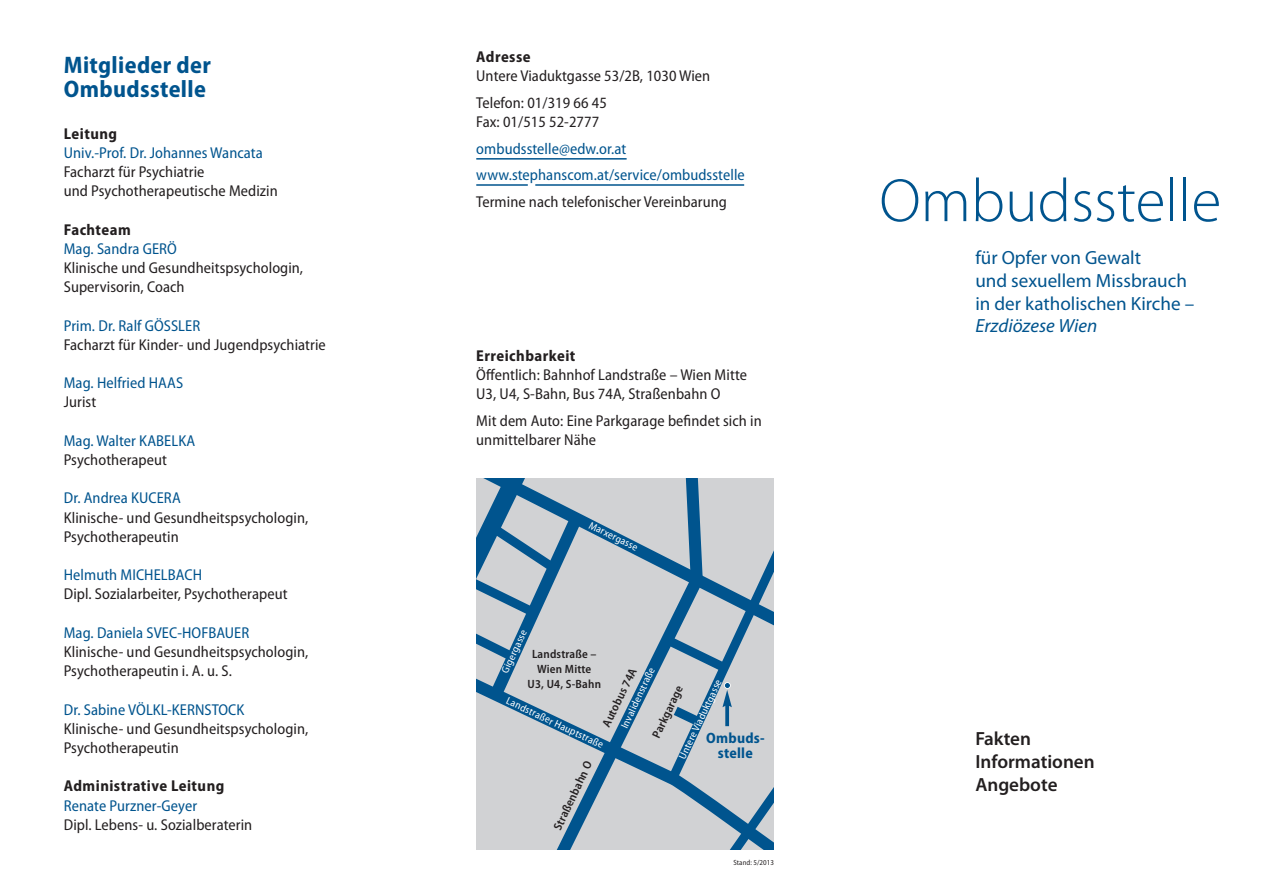
<style>
.page{position:relative;width:1263px;height:893px;background:#fff}
.page>*{position:absolute;margin:0;border:0;box-sizing:border-box;transform-origin:0 0}
.t1{font:300 61.5px "Myriad Pro";color:#00548e}
.t2{font:700 semi-condensed 24px/24px "Myriad Pro";letter-spacing:.015em;color:#00548e}
.t3{font:19.05px/23px "Myriad Pro";color:#00548e}
.t4{font:600 19.05px/23px "Myriad Pro";color:#231f20}
.t5{font:italic 19.05px "Myriad Pro";color:#00548e}
.t6{font:semi-condensed 15.75px/19.2px "Myriad Pro";letter-spacing:.005em;color:#231f20}
.t7{font:semi-condensed 15.75px/26.7px "Myriad Pro";letter-spacing:.005em;color:#00548e}
.t8{font:700 semi-condensed 15.75px "Myriad Pro";letter-spacing:.03em;color:#231f20}
.t9{font:700 semi-condensed 15px/15px "Myriad Pro";letter-spacing:.015em;color:#00548e;text-align:center}
.t10{font:600 semi-condensed 12px/15px "Myriad Pro";letter-spacing:.015em;color:#231f20;text-align:center}
.t11{font:semi-condensed 10.5px "Myriad Pro";color:#fff}
.t12{font:semi-condensed 7.5px "Myriad Pro";letter-spacing:.005em;color:#231f20}
</style>
<div class="page">
<div style="left:709px;top:478px;width:65px;height:30px;background:#d1d2d4"></div>
<svg style="left:476px;top:478px;width:64px;height:181px;background:#87a5bb"></svg>
<svg style="left:476px;top:659px;width:64px;height:191px;background:#bbc5cc"></svg>
<svg style="left:540px;top:478px;width:169px;height:372px;background:#b0bec9"></svg>
<svg style="left:655px;top:508px;width:119px;height:342px;background:#a5b7c5"></svg>
<hr style="left:476px;top:158px;width:151px;height:2px;background:#00548e">
<hr style="left:476px;top:184px;width:52px;height:2px;background:#00548e">
<hr style="left:535px;top:184px;width:209px;height:2px;background:#00548e">
<h2 class="t2" style="left:64px;top:54px;width:149px">Mitglieder der<br>Ombudsstelle</h2>
<p class="t8" style="left:64px;top:127px;width:55px">Leitung</p>
<p class="t7" style="left:64px;top:140px;width:201px">Univ.-Prof. Dr. Johannes Wancata</p>
<p class="t6" style="left:64px;top:163px;width:215px">Facharzt für Psychiatrie<br>und Psychotherapeutische Medizin</p>
<p class="t8" style="left:64px;top:223px;width:69px">Fachteam</p>
<p class="t7" style="left:64px;top:236px;width:115px">Mag. Sandra GERÖ</p>
<p class="t6" style="left:64px;top:259px;width:241px">Klinische und Gesundheitspsychologin,<br>Supervisorin, Coach</p>
<p class="t7" style="left:64px;top:313px;width:138px">Prim. Dr. Ralf GÖSSLER</p>
<p class="t6" style="left:64px;top:336px;width:264px">Facharzt für Kinder- und Jugendpsychiatrie</p>
<p class="t7" style="left:64px;top:371px;width:121px">Mag. Helfried HAAS</p>
<p class="t6" style="left:64px;top:394px;width:34px">Jurist</p>
<p class="t7" style="left:64px;top:428px;width:133px">Mag. Walter KABELKA</p>
<p class="t6" style="left:64px;top:451px;width:105px">Psychotherapeut</p>
<p class="t7" style="left:64px;top:486px;width:119px">Dr. Andrea KUCERA</p>
<p class="t6" style="left:64px;top:509px;width:246px">Klinische- und Gesundheitspsychologin,<br>Psychotherapeutin</p>
<p class="t7" style="left:64px;top:563px;width:140px">Helmuth MICHELBACH</p>
<p class="t6" style="left:64px;top:586px;width:225px">Dipl. Sozialarbeiter, Psychotherapeut</p>
<p class="t7" style="left:64px;top:620px;width:187px">Mag. Daniela SVEC-HOFBAUER</p>
<p class="t6" style="left:64px;top:643px;width:246px">Klinische- und Gesundheitspsychologin,<br>Psychotherapeutin i. A. u. S.</p>
<p class="t7" style="left:64px;top:697px;width:182px">Dr. Sabine VÖLKL-KERNSTOCK</p>
<p class="t6" style="left:64px;top:720px;width:246px">Klinische- und Gesundheitspsychologin,<br>Psychotherapeutin</p>
<p class="t8" style="left:64px;top:780px;width:162px">Administrative Leitung</p>
<p class="t7" style="left:64px;top:793px;width:135px">Renate Purzner-Geyer</p>
<p class="t6" style="left:64px;top:816px;width:190px">Dipl. Lebens- u. Sozialberaterin</p>
<p class="t8" style="left:476px;top:51px;width:56px">Adresse</p>
<p class="t6" style="left:476px;top:64px;width:236px;line-height:26.7px">Untere Viaduktgasse 53/2B, 1030 Wien<br>Telefon: 01/319 66 45</p>
<p class="t6" style="left:476px;top:113px;width:124px">Fax: 01/515 52-2777</p>
<p class="t7" style="left:476px;top:136px;width:270px">ombudsstelle@edw.or.at www.stephanscom.at/service/ombudsstelle</p>
<p class="t6" style="left:476px;top:193px;width:252px">Termine nach telefonischer Vereinbarung</p>
<p class="t8" style="left:476px;top:349px;width:101px">Erreichbarkeit</p>
<p class="t6" style="left:476px;top:366px;width:272px">Öffentlich: Bahnhof Landstraße – Wien Mitte<br>U3, U4, S-Bahn, Bus 74A, Straßenbahn O</p>
<p class="t6" style="left:476px;top:412px;width:287px">Mit dem Auto: Eine Parkgarage befindet sich in unmittelbarer Nähe</p>
<p class="t11" style="left:591px;top:521px;width:55px;rotate:26deg">Marxergasse</p>
<p class="t11" style="left:501px;top:671px;width:48px;rotate:-65deg">Gigergasse</p>
<p class="t10" style="left:528px;top:648px;width:75px">Landstraße –<br>Wien Mitte<br>U3, U4, S-Bahn</p>
<p class="t10" style="left:600px;top:723px;width:65px;rotate:-64deg">Autobus 74A</p>
<p class="t11" style="left:620px;top:726px;width:67px;rotate:-65deg">Invalidenstraße</p>
<p class="t11" style="left:678px;top:757px;width:88px;rotate:-65deg">Untere Viaduktgasse</p>
<p class="t10" style="left:650px;top:734px;width:58px;rotate:-65deg">Parkgarage</p>
<p class="t11" style="left:508px;top:697px;width:108px;rotate:25deg">Landstraßer Hauptstraße</p>
<p class="t9" style="left:706px;top:731px;width:60px">Ombuds&shy;stelle</p>
<p class="t10" style="left:551px;top:827px;width:76px;rotate:-65deg">Straßenbahn O</p>
<p class="t12" style="left:733px;top:860px;width:42px">Stand: 5/2013</p>
<h1 class="t1" style="left:879px;top:177px;width:343px">Ombudsstelle</h1>
<p class="t3" style="left:975px;top:247px;width:220px">für Opfer von Gewalt<br>und sexuellem Missbrauch in der katholischen Kirche –</p>
<p class="t5" style="left:975px;top:319px;width:123px">Erzdiözese Wien</p>
<p class="t4" style="left:975px;top:729px;width:121px">Fakten<br>Informationen<br>Angebote</p>
</div>
